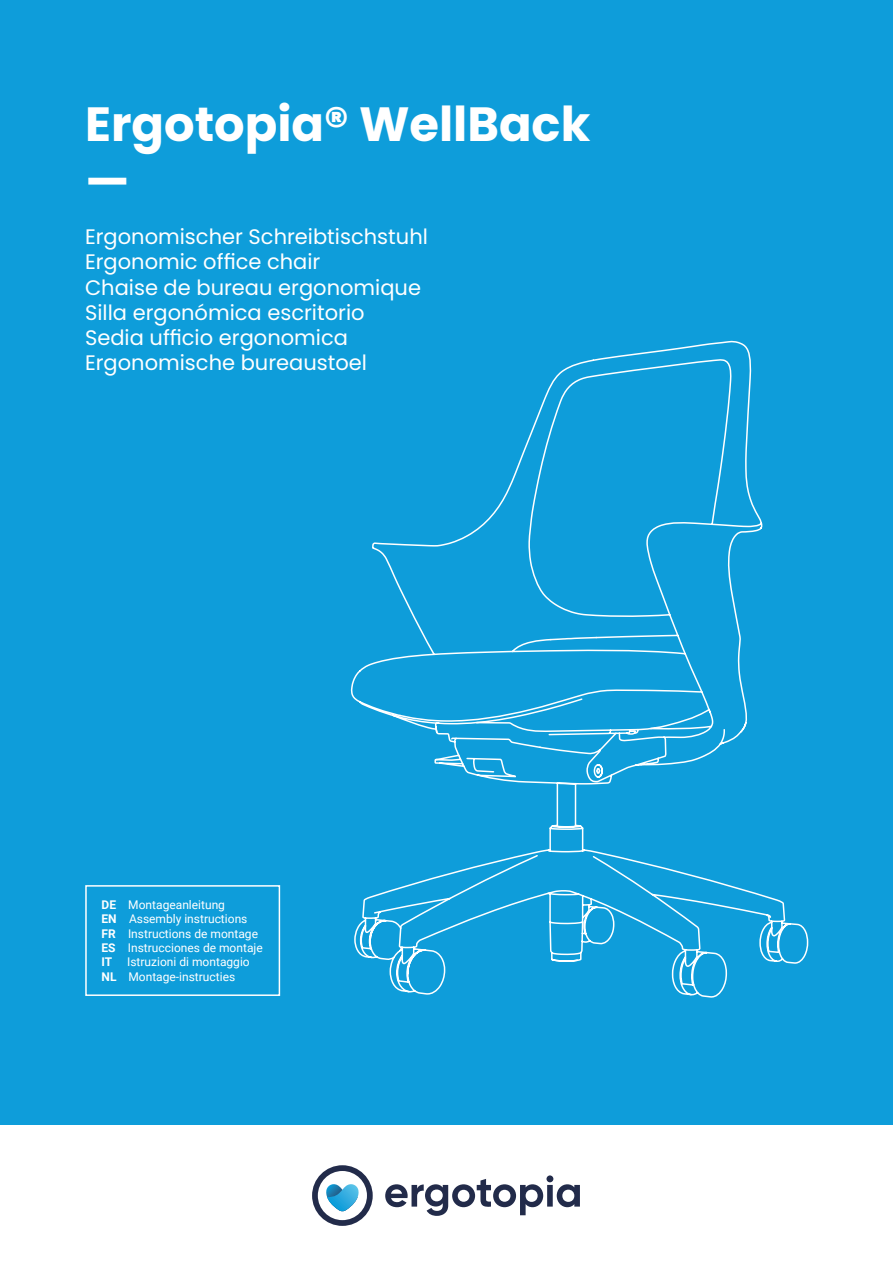
<style>
.page{position:relative;width:893px;height:1263px;background:#fff}
.page>*{position:absolute;margin:0;border:0;box-sizing:border-box;transform-origin:0 0}
.t1{font:700 48px "Poppins";color:#fff}
.t2{font:21px "Poppins";color:#fff}
.t3{font:12px "Roboto";color:#fff}
.s1{font-weight:700}
</style>
<div class="page">
<div style="left:0;top:0;width:893px;height:1125px;background:#0e9dda"></div>
<div style="left:85px;top:885px;width:195px;height:111px;border:2px solid #fff"></div>
<svg style="left:312px;top:1165px;width:61px;height:61px"></svg>
<svg style="left:385px;top:1175px;width:195px;height:41px"></svg>
<svg style="left:351px;top:340px;width:458px;height:658px"></svg>
<p class="t1" style="left:85px;top:96px;width:507px">Ergotopia® WellBack</p>
<p class="t1" style="left:85px;top:154px;width:46px">—</p>
<p class="t2" style="left:85px;top:225px;width:344px">Ergonomischer Schreibtischstuhl</p>
<p class="t2" style="left:85px;top:250px;width:237px">Ergonomic office chair</p>
<p class="t2" style="left:85px;top:275px;width:337px">Chaise de bureau ergonomique</p>
<p class="t2" style="left:85px;top:300px;width:281px">Silla ergonómica escritorio</p>
<p class="t2" style="left:85px;top:325px;width:264px">Sedia ufficio ergonomica</p>
<p class="t2" style="left:85px;top:351px;width:284px">Ergonomische bureaustoel</p>
<p class="t3" style="left:102px;top:896px;width:125px"><span class="s1">DE</span> Montageanleitung</p>
<p class="t3" style="left:102px;top:910px;width:147px"><span class="s1">EN</span> Assembly instructions</p>
<p class="t3" style="left:102px;top:925px;width:158px"><span class="s1">FR</span> Instructions de montage</p>
<p class="t3" style="left:102px;top:939px;width:163px"><span class="s1">ES</span> Instrucciones de montaje</p>
<p class="t3" style="left:102px;top:954px;width:150px"><span class="s1">IT</span> Istruzioni di montaggio</p>
<p class="t3" style="left:102px;top:968px;width:135px"><span class="s1">NL</span> Montage-instructies</p>
</div>
